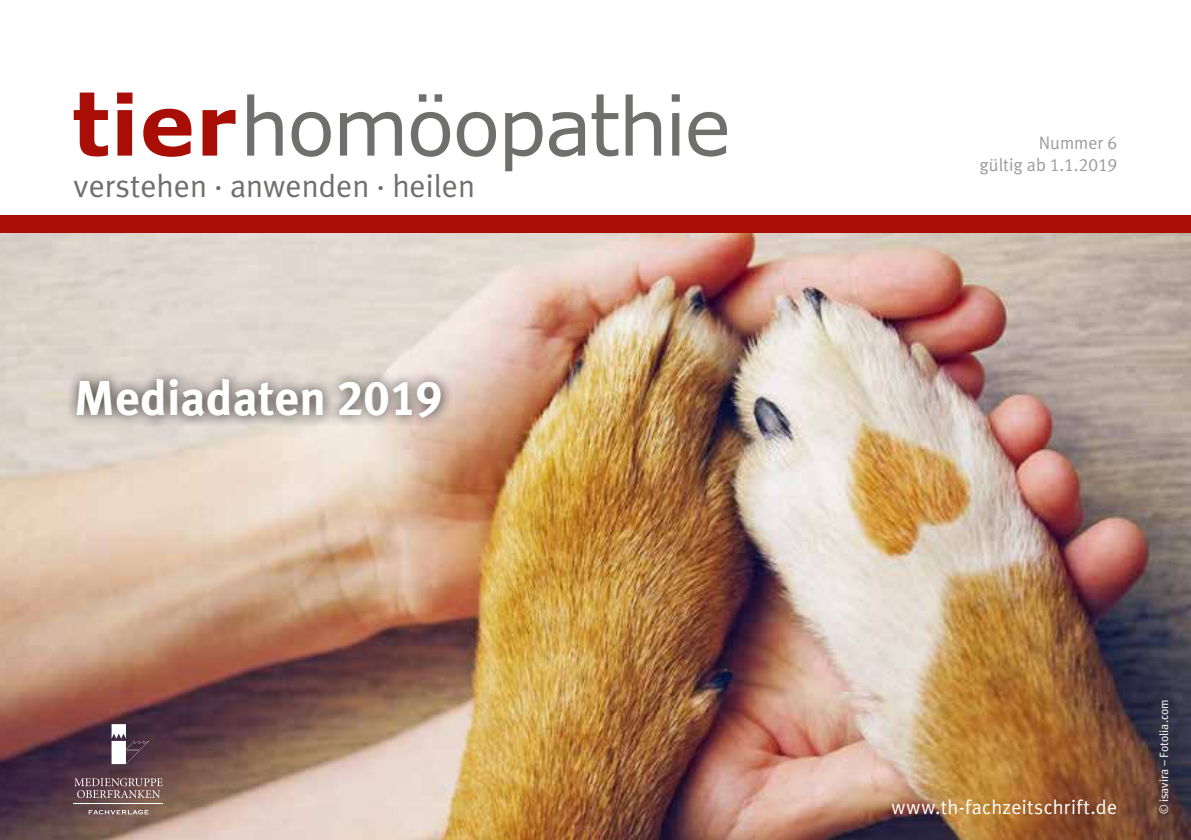
<style>
.page{position:relative;width:1191px;height:840px;background:#fff}
.page>*{position:absolute;margin:0;border:0;box-sizing:border-box;transform-origin:0 0}
.t1{font:700 49px "Meta Plus";color:#fff}
.t2{font:32px "Meta Plus Normal";color:#6f6f6e}
.t3{font:20px "Meta Plus Normal";letter-spacing:.02em;color:#fff}
.t4{font:18px/22px "Meta Plus Normal";color:#9c9d9d;text-align:right}
.t5{font:12px "Meta Plus";color:#fff}
.s1{font-family:"Meta Plus Bold Caps";font-weight:400}
.s2{font-family:"Meta Plus Normal Caps"}
</style>
<div class="page">
<img style="left:0;top:232px;width:1191px;height:607px">
<div style="left:0;top:215px;width:1191px;height:17px;background:#a90e06"></div>
<svg style="left:74px;top:92px;width:34px;height:64px"></svg>
<svg style="left:117px;top:92px;width:15px;height:63px"></svg>
<svg style="left:143px;top:109px;width:48px;height:48px"></svg>
<svg style="left:202px;top:110px;width:33px;height:45px"></svg>
<svg style="left:247px;top:94px;width:36px;height:61px"></svg>
<svg style="left:291px;top:112px;width:40px;height:45px"></svg>
<svg style="left:340px;top:112px;width:62px;height:43px"></svg>
<svg style="left:411px;top:94px;width:39px;height:63px"></svg>
<svg style="left:457px;top:112px;width:39px;height:45px"></svg>
<svg style="left:505px;top:112px;width:37px;height:59px"></svg>
<svg style="left:549px;top:112px;width:36px;height:45px"></svg>
<svg style="left:625px;top:94px;width:36px;height:61px"></svg>
<svg style="left:591px;top:94px;width:27px;height:62px"></svg>
<svg style="left:672px;top:94px;width:8px;height:61px"></svg>
<svg style="left:688px;top:112px;width:39px;height:44px"></svg>
<div style="left:65px;top:366px;width:388px;height:63px;background:#000;opacity:.75"></div>
<svg style="left:74px;top:723px;width:89px;height:80px;background:#674f59"></svg>
<hr style="left:74px;top:803px;width:89px;height:1px;background:#fff">
<svg style="left:88px;top:809px;width:60px;height:5px"></svg>
<h2 class="t2" style="left:74px;top:167px;width:403px">verstehen · anwenden · heilen</h2>
<h1 class="t1" style="left:74px;top:369px;width:370px">Mediadaten <span class="s1">2019</span></h1>
<p class="t4" style="left:979px;top:132px;width:139px">Nummer <span class="s2">6<br></span>gültig ab <span class="s2">1.1.2019</span></p>
<p class="t3" style="left:891px;top:795px;width:227px">www.th-fachzeitschrift.de</p>
<p class="t5" style="left:1157px;top:814px;width:117px;rotate:-90deg">© isavira – Fotolia.com</p>
</div>
